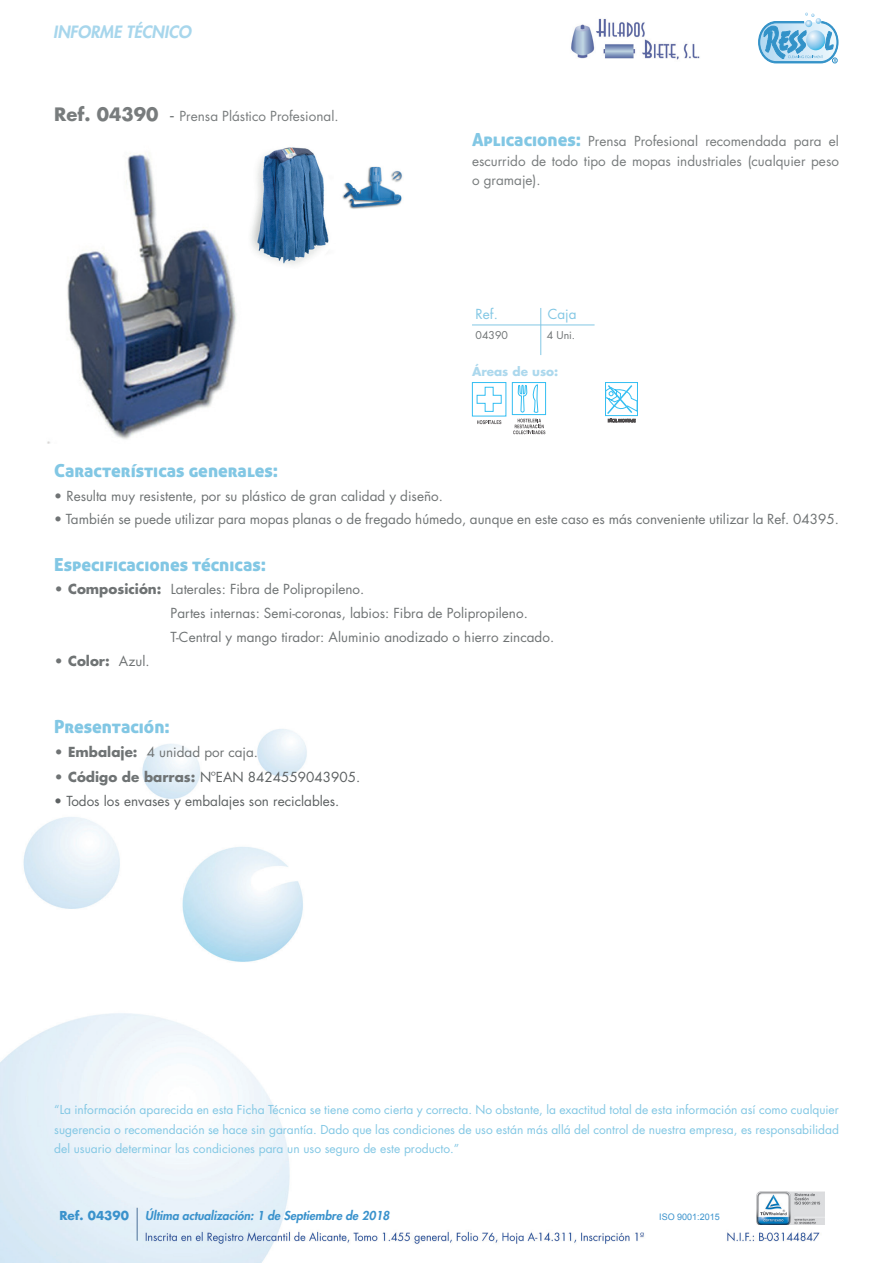
<style>
.page{position:relative;width:893px;height:1263px;background:#fff}
.page>*{position:absolute;margin:0;border:0;box-sizing:border-box;transform-origin:0 0}
.t1{font:18px "Aller Display";color:#82c7e4}
.t2{font:italic 800 16.5px "Futura Std";color:#a7d6ec}
.t3{font:13.5px/23.7px "Futura Std";color:#6f7374}
.t4{font:13.5px/19.5px "Futura Std";color:#787c7d;text-align:justify}
.t5{font:13.5px "Futura Std";color:#5d6162}
.t6{font:700 13.5px "Futura Std";color:#6f7374}
.t7{font:13.5px "Futura Std";color:#82c7e4}
.t8{font:12px/19.5px "Futura Std";color:#82c7e4;text-align:justify}
.t9{font:italic 800 12px "Futura Std";color:#3a92cc}
.t10{font:700 12px "Futura Std";color:#acd8ed}
.t11{font:700 12px "Futura Std";color:#3a92cc}
.t12{font:10.5px "Futura Std";color:#6f7374}
.t13{font:9px "Arial";color:#3a92cc}
.s1{font-weight:700;font-size:18px}
.s2{font-size:18px}
.s3{font-family:"Aller Display";font-size:18px;color:#82c7e4}
.s4{font-weight:700}
.s5{font-weight:400}
.s6{font-weight:700;color:#6f7374}
</style>
<div class="page">
<img style="left:0;top:729px;width:825px;height:534px">
<img style="left:757px;top:1191px;width:68px;height:33px">
<hr style="left:137px;top:1208px;width:1px;height:32px;background:#4b6f97">
<svg style="left:758px;top:12px;width:81px;height:52px"></svg>
<img style="left:571px;top:18px;width:129px;height:42px">
<hr style="left:540px;top:308px;width:1px;height:47px;background:#82c7e4">
<hr style="left:472px;top:325px;width:123px;height:1px;background:#82c7e4">
<svg style="left:513px;top:419px;width:32px;height:15px"></svg>
<svg style="left:517px;top:384px;width:22px;height:29px"></svg>
<svg style="left:605px;top:382px;width:33px;height:41px"></svg>
<svg style="left:477px;top:420px;width:24px;height:4px"></svg>
<svg style="left:476px;top:386px;width:26px;height:26px"></svg>
<img style="left:47px;top:153px;width:190px;height:290px">
<img style="left:342px;top:166px;width:61px;height:43px">
<img style="left:251px;top:147px;width:78px;height:118px">
<p class="t2" style="left:53px;top:22px;width:140px">INFORME TÉCNICO</p>
<p class="t4" style="left:54px;top:107px;width:286px"><span class="s1">Ref. 04390</span> <span class="s2">-</span> Prensa Plástico Profesional.</p>
<p class="t4" style="left:472px;top:132px;width:368px"><span class="s3">Aplicaciones:</span> Prensa Profesional recomendada para el escurrido de todo tipo de mopas industriales (cualquier peso o gramaje).</p>
<p class="t7" style="left:476px;top:305px;width:24px">Ref.</p>
<p class="t7" style="left:548px;top:305px;width:30px">Caja</p>
<p class="t12" style="left:476px;top:328px;width:34px">04390</p>
<p class="t12" style="left:547px;top:328px;width:30px">4 Uni.</p>
<p class="t10" style="left:472px;top:364px;width:88px">Áreas de uso:</p>
<h1 class="t1" style="left:54px;top:459px;width:225px">Características generales:</h1>
<p class="t3" style="left:54px;top:484px;width:390px">• Resulta muy resistente, por su plástico de gran calidad y diseño.</p>
<p class="t3" style="left:54px;top:508px;width:786px">• También se puede utilizar para mopas planas o de fregado húmedo, aunque en este caso es más conveniente utilizar la Ref. 04395.</p>
<h1 class="t1" style="left:54px;top:553px;width:213px">Especificaciones técnicas:</h1>
<p class="t3" style="left:171px;top:578px;width:385px;text-indent:-116px"><span class="s4">• Composición:</span> Laterales: Fibra de Polipropileno.<br>Partes internas: Semi-coronas, labios: Fibra de Polipropileno.<br>T-Central y mango tirador: Aluminio anodizado o hierro zincado.</p>
<p class="t6" style="left:54px;top:651px;width:97px">• Color: <span class="s5">Azul.</span></p>
<h1 class="t1" style="left:54px;top:715px;width:117px">Presentación:</h1>
<p class="t3" style="left:54px;top:740px;width:205px"><span class="s4">• Embalaje:</span> 4 unidad por caja.</p>
<p class="t5" style="left:54px;top:768px;width:307px"><span class="s6">• Código de barras:</span> NºEAN 8424559043905.</p>
<p class="t5" style="left:54px;top:792px;width:287px">• Todos los envases y embalajes son reciclables.</p>
<p class="t8" style="left:54px;top:1100px;width:786px">“La información aparecida en esta Ficha Técnica se tiene como cierta y correcta. No obstante, la exactitud total de esta información así como cualquier sugerencia o recomendación se hace sin garantía. Dado que las condiciones de uso están más allá del control de nuestra empresa, es responsabilidad del usuario determinar las condiciones para un uso seguro de este producto.”</p>
<p class="t11" style="left:59px;top:1207px;width:71px">Ref. 04390</p>
<p class="t9" style="left:145px;top:1208px;width:246px">Última actualización: 1 de Septiembre de 2018</p>
<p class="t13" style="left:659px;top:1211px;width:62px">ISO 9001:2015</p>
</div>
